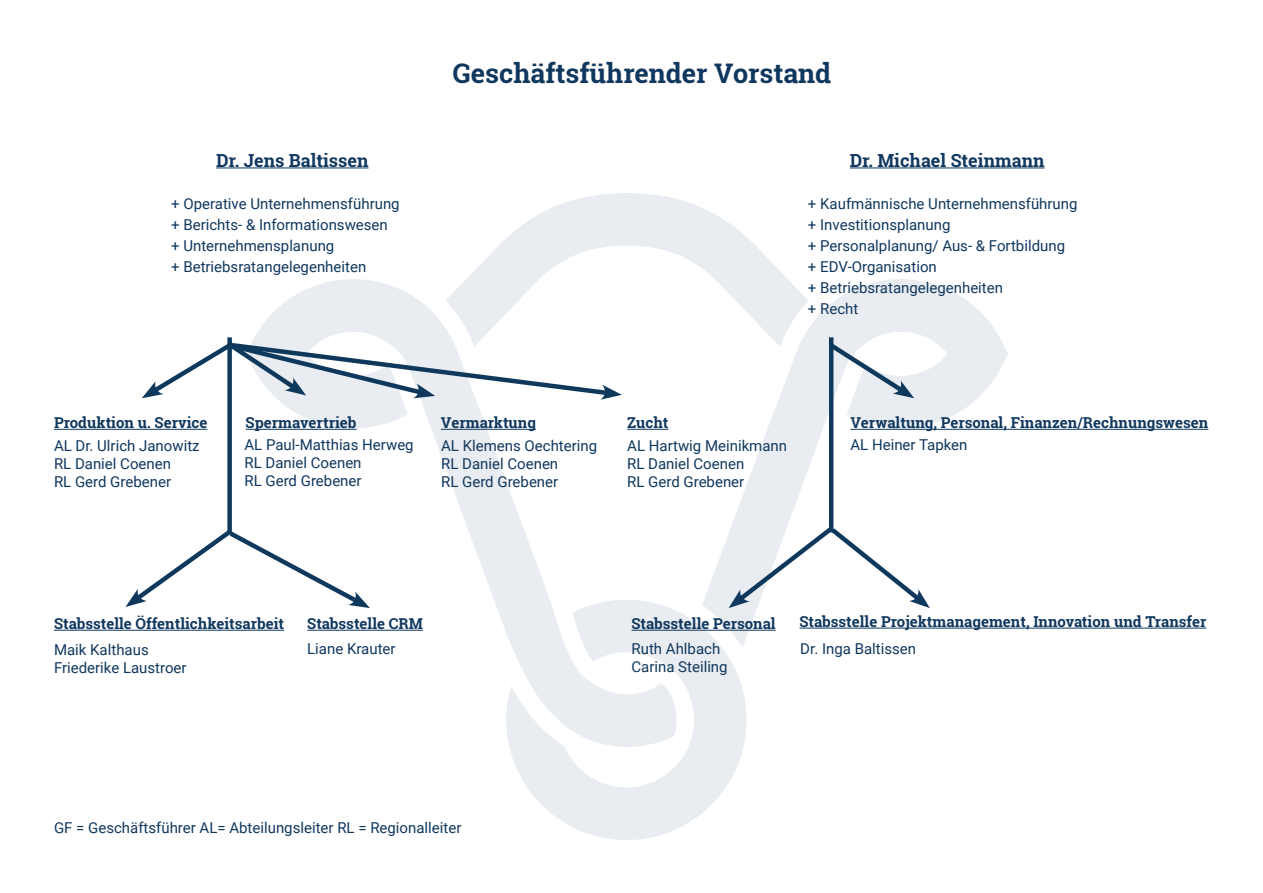
<style>
.page{position:relative;width:1263px;height:893px;background:#fff}
.page>*{position:absolute;margin:0;border:0;box-sizing:border-box;transform-origin:0 0}
.t1{font:700 27px "Roboto Slab";color:#10375e}
.t2{font:700 18px "Roboto Slab";color:#10375e}
.t3{font:15px/18px "Roboto";color:#10375e}
.t4{font:700 15px "Roboto Slab";color:#10375e}
</style>
<div class="page">
<hr style="left:216px;top:167px;width:152px;height:1px;background:#10375e">
<hr style="left:850px;top:167px;width:194px;height:1px;background:#10375e">
<hr style="left:54px;top:429px;width:153px;height:1px;background:#10375e">
<hr style="left:246px;top:429px;width:110px;height:1px;background:#10375e">
<hr style="left:441px;top:429px;width:95px;height:1px;background:#10375e">
<hr style="left:627px;top:429px;width:41px;height:1px;background:#10375e">
<hr style="left:850px;top:429px;width:358px;height:1px;background:#10375e">
<hr style="left:54px;top:630px;width:230px;height:1px;background:#10375e">
<hr style="left:631px;top:630px;width:145px;height:1px;background:#10375e">
<hr style="left:307px;top:630px;width:116px;height:1px;background:#10375e">
<hr style="left:799px;top:628px;width:407px;height:1px;background:#10375e">
<svg style="left:142px;top:337px;width:480px;height:63px"></svg>
<svg style="left:824px;top:339px;width:90px;height:59px"></svg>
<div style="left:227px;top:337px;width:5px;height:197px;background:#0f385d"></div>
<hr style="left:829px;top:337px;width:4px;height:195px;background:#0f385d">
<svg style="left:125px;top:526px;width:245px;height:82px"></svg>
<svg style="left:729px;top:523px;width:201px;height:85px"></svg>
<p class="t2" style="left:216px;top:148px;width:154px">Dr. Jens Baltissen</p>
<p class="t3" style="left:171px;top:193px;width:230px;line-height:21px">+ Operative Unternehmensführung + Berichts- &amp; Informationswesen + Unternehmensplanung<br>+ Betriebsratangelegenheiten</p>
<h1 class="t1" style="left:453px;top:54px;width:380px">Geschäftsführender Vorstand</h1>
<p class="t2" style="left:850px;top:148px;width:196px">Dr. Michael Steinmann</p>
<p class="t3" style="left:808px;top:193px;width:271px;line-height:21px">+ Kaufmännische Unternehmensführung + Investitionsplanung<br>+ Personalplanung/ Aus- &amp; Fortbildung<br>+ EDV-Organisation<br>+ Betriebsratangelegenheiten<br>+ Recht</p>
<p class="t4" style="left:54px;top:412px;width:155px">Produktion u. Service</p>
<p class="t4" style="left:246px;top:412px;width:112px">Spermavertrieb</p>
<p class="t4" style="left:441px;top:412px;width:96px">Vermarktung</p>
<p class="t4" style="left:627px;top:412px;width:43px">Zucht</p>
<p class="t4" style="left:850px;top:412px;width:359px">Verwaltung, Personal, Finanzen/Rechnungswesen</p>
<p class="t3" style="left:54px;top:436px;width:147px">AL Dr. Ulrich Janowitz<br>RL Daniel Coenen<br>RL Gerd Grebener</p>
<p class="t3" style="left:244px;top:435px;width:171px">AL Paul-Matthias Herweg<br>RL Daniel Coenen<br>RL Gerd Grebener</p>
<p class="t3" style="left:441px;top:436px;width:158px">AL Klemens Oechtering<br>RL Daniel Coenen<br>RL Gerd Grebener</p>
<p class="t3" style="left:627px;top:436px;width:161px">AL Hartwig Meinikmann<br>RL Daniel Coenen<br>RL Gerd Grebener</p>
<p class="t3" style="left:850px;top:435px;width:118px">AL Heiner Tapken</p>
<p class="t4" style="left:54px;top:613px;width:232px">Stabsstelle Öffentlichkeitsarbeit</p>
<p class="t4" style="left:307px;top:613px;width:117px">Stabsstelle CRM</p>
<p class="t4" style="left:631px;top:613px;width:146px">Stabsstelle Personal</p>
<p class="t4" style="left:799px;top:611px;width:408px">Stabsstelle Projektmanagement, Innovation und Transfer</p>
<p class="t3" style="left:54px;top:641px;width:134px">Maik Kalthaus<br>Friederike Laustroer</p>
<p class="t3" style="left:307px;top:639px;width:90px">Liane Krauter</p>
<p class="t3" style="left:631px;top:639px;width:98px">Ruth Ahlbach<br>Carina Steiling</p>
<p class="t3" style="left:800px;top:639px;width:117px">Dr. Inga Baltissen</p>
<p class="t3" style="left:54px;top:818px;width:409px">GF = Geschäftsführer AL= Abteilungsleiter RL = Regionalleiter</p>
</div>
